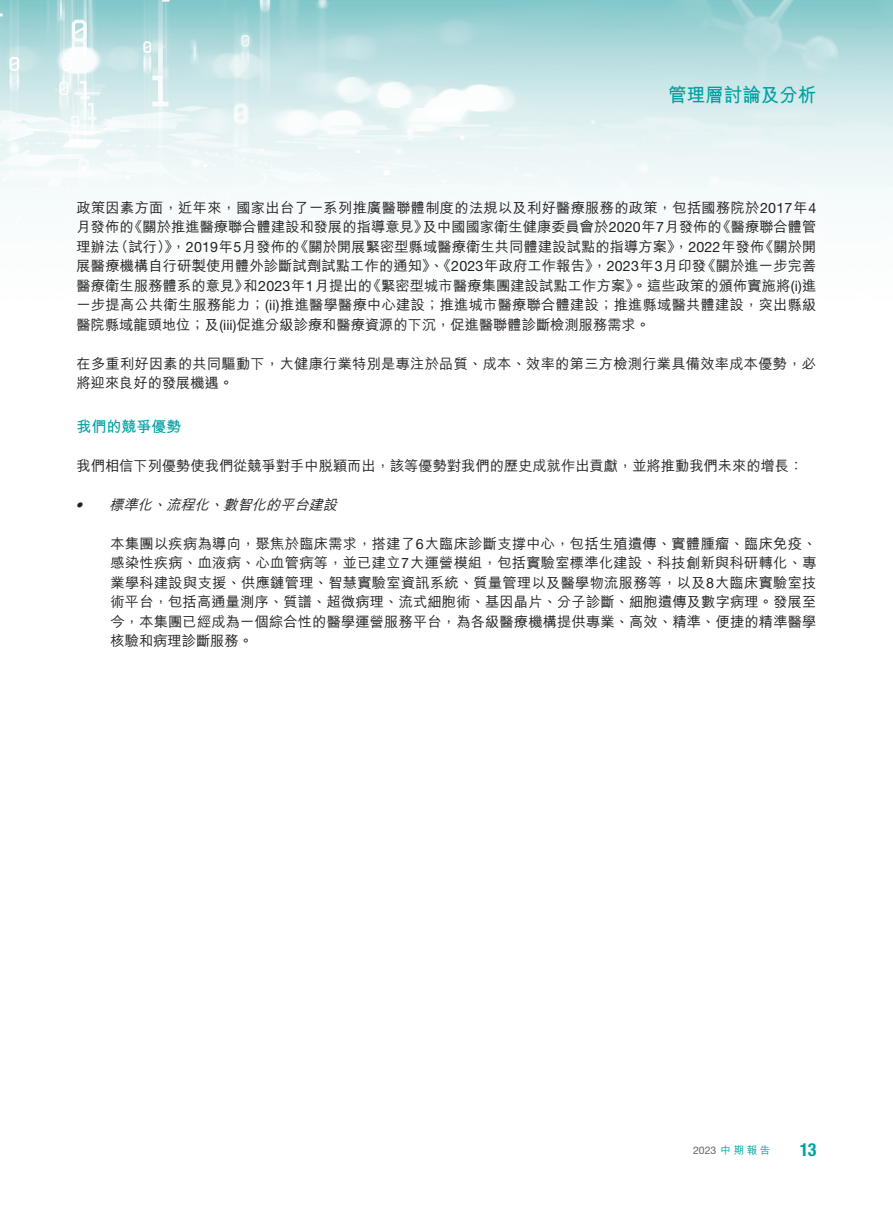
<style>
.page{position:relative;width:893px;height:1212px;background:#fff}
.page>*{position:absolute;margin:0;border:0;box-sizing:border-box;transform-origin:0 0}
.t1{font:700 19.5px "M Hei HK";color:#00a0a2;scale:.95 1}
.t2{font:700 condensed 18px "Helvetica Neue LT Std";color:#00a0a2}
.t3{font:700 15px "M Hei HK";color:#00a0a2}
.t4{font:500 14.25px/19.5px "M Hei HK";color:#231f20;text-align:justify}
.t5{font:500 14.25px/19.5px "M Hei HK";letter-spacing:.02em;color:#231f20}
.t6{font:italic 500 14.25px "M Hei HK";color:#231f20}
.t7{font:10.5px "Helvetica Neue LT Std";color:#636366}
.s1{font-family:"Helvetica Neue LT Std";font-weight:400}
.s2{font-family:"M Hei HK";font-weight:500;color:#00a0a2}
</style>
<div class="page">
<img style="left:0;top:0;width:893px;height:192px">
<h1 class="t1" style="left:668px;top:81px;width:157px">管理層討論及分析</h1>
<p class="t4" style="left:77px;top:197px;width:741px">政策因素方面，近年來，國家出台了一系列推廣醫聯體制度的法規以及利好醫療服務的政策，包括國務院於<span class="s1">2017</span>年<span class="s1">4</span>月發佈的《關於推進醫療聯合體建設和發展的指導意見》及中國國家衛生健康委員會於<span class="s1">2020</span>年<span class="s1">7</span>月發佈的《醫療聯合體管理辦法（試行）》，<span class="s1">2019</span>年<span class="s1">5</span>月發佈的《關於開展緊密型縣域醫療衛生共同體建設試點的指導方案》，<span class="s1">2022</span>年發佈《關於開展醫療機構自行研製使用體外診斷試劑試點工作的通知》、《<span class="s1">2023</span>年政府工作報告》，<span class="s1">2023</span>年<span class="s1">3</span>月印發《關於進一步完善醫療衛生服務體系的意見》和<span class="s1">2023</span>年<span class="s1">1</span>月提出的《緊密型城市醫療集團建設試點工作方案》。這些政策的頒佈實施將<span class="s1">(i)</span>進一步提高公共衛生服務能力；<span class="s1">(ii)</span>推進醫學醫療中心建設；推進城市醫療聯合體建設；推進縣域醫共體建設，突出縣級醫院縣域龍頭地位；及<span class="s1">(iii)</span>促進分級診療和醫療資源的下沉，促進醫聯體診斷檢測服務需求。</p>
<p class="t5" style="left:77px;top:352px;width:741px">在多重利好因素的共同驅動下，大健康行業特別是專注於品質、成本、效率的第三方檢測行業具備效率成本優勢，必將迎來良好的發展機遇。</p>
<p class="t3" style="left:77px;top:415px;width:107px">我們的競爭優勢</p>
<p class="t4" style="left:77px;top:455px;width:728px">我們相信下列優勢使我們從競爭對手中脫穎而出，該等優勢對我們的歷史成就作出貢獻，並將推動我們未來的增長：</p>
<p class="t6" style="left:75px;top:494px;width:268px"><span class="s1">•</span> 標準化、流程化、數智化的平台建設</p>
<p class="t4" style="left:111px;top:533px;width:707px">本集團以疾病為導向，聚焦於臨床需求，搭建了<span class="s1">6</span>大臨床診斷支撐中心，包括生殖遺傳、實體腫瘤、臨床免疫、感染性疾病、血液病、心血管病等，並已建立<span class="s1">7</span>大運營模組，包括實驗室標準化建設、科技創新與科研轉化、專業學科建設與支援、供應鏈管理、智慧實驗室資訊系統、質量管理以及醫學物流服務等，以及<span class="s1">8</span>大臨床實驗室技術平台，包括高通量測序、質譜、超微病理、流式細胞術、基因晶片、分子診斷、細胞遺傳及數字病理。發展至今，本集團已經成為一個綜合性的醫學運營服務平台，為各級醫療機構提供專業、高效、精準、便捷的精準醫學核驗和病理診斷服務。</p>
<p class="t7" style="left:693px;top:1144px;width:79px">2023 <span class="s2">中期報告</span></p>
<p class="t2" style="left:800px;top:1138px;width:18px">13</p>
</div>
